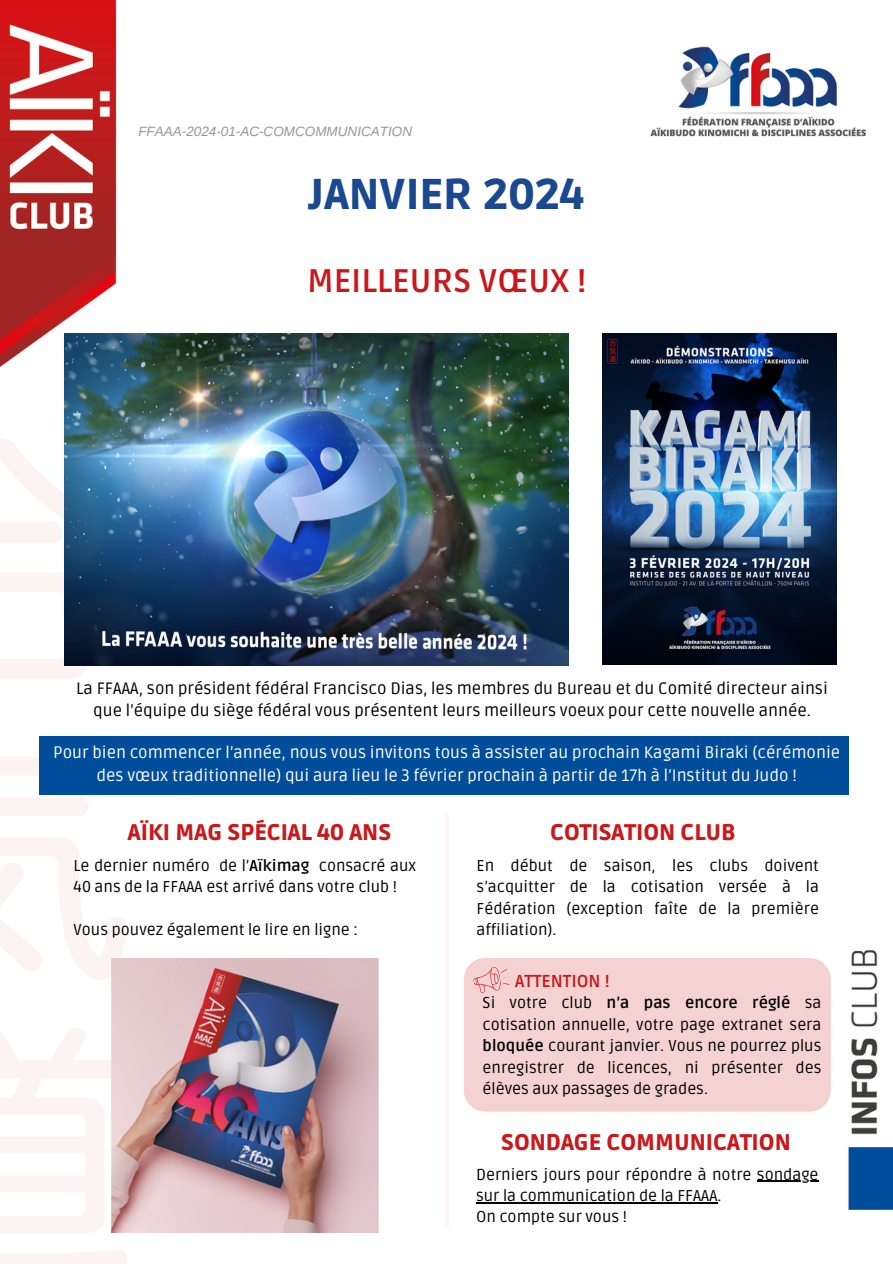
<style>
.page{position:relative;width:893px;height:1264px;background:#fff}
.page>*{position:absolute;margin:0;border:0;box-sizing:border-box;transform-origin:0 0}
.t1{font:900 42.9px "Ruda";color:#1a498f}
.t2{font:700 32.7px "Ruda";color:#cb1719}
.t3{font:900 22.5px "Ruda";color:#cb1719}
.t4{font:700 17.25px "Ruda";color:#cb1719}
.t5{font:16.5px/22.5px "Ruda";color:#fff;text-align:center}
.t6{font:16.5px/22.5px "Ruda";color:#000;text-align:center}
.t7{font:15.75px/21.3px "Ruda";color:#000;text-align:justify}
.t8{font:italic 13.5px "Arimo";color:#9d9293}
.s1{font-weight:700}
</style>
<div class="page">
<img style="left:0;top:0;width:892px;height:1263px">
<div style="left:444px;top:815px;width:5px;height:410px;background:#fbf5f4"></div>
<div style="left:502px;top:1115px;width:337px;height:101px;background:#fff"></div>
<img style="left:64px;top:333px;width:504px;height:332px">
<img style="left:111px;top:958px;width:267px;height:274px">
<div style="left:464px;top:958px;width:366px;height:153px;background:#f5d2d2;border-radius:21px"></div>
<svg style="left:473px;top:967px;width:37px;height:26px"></svg>
<img style="left:602px;top:334px;width:234px;height:331px">
<div style="left:40px;top:736px;width:808px;height:58px;background:#004d9b"></div>
<hr style="left:756px;top:1180px;width:62px;height:1px;background:#000">
<hr style="left:476px;top:1202px;width:241px;height:1px;background:#000">
<p class="t8" style="left:138px;top:123px;width:275px">FFAAA-2024-01-AC-COMCOMMUNICATION</p>
<p class="t1" style="left:309px;top:169px;width:277px">JANVIER 2024</p>
<p class="t2" style="left:307px;top:262px;width:281px">MEILLEURS VŒUX !</p>
<p class="t6" style="left:76px;top:677px;width:753px">La FFAAA, son président fédéral Francisco Dias, les membres du Bureau et du Comité directeur ainsi que l’équipe du siège fédéral vous présentent leurs meilleurs voeux pour cette nouvelle année.</p>
<p class="t5" style="left:53px;top:742px;width:788px">Pour bien commencer l’année, nous vous invitons tous à assister au prochain Kagami Biraki (cérémonie des vœux traditionnelle) qui aura lieu le 3 février prochain à partir de 17h à l’Institut du Judo !</p>
<p class="t3" style="left:128px;top:818px;width:265px">AÏKI MAG SPÉCIAL 40 ANS</p>
<p class="t7" style="left:74px;top:855px;width:344px">Le dernier numéro de l’<span class="s1">Aïkimag</span> consacré aux<br>40 ans de la FFAAA est arrivé dans votre club !</p>
<p class="t7" style="left:74px;top:919px;width:286px">Vous pouvez également le lire en ligne :</p>
<p class="t3" style="left:550px;top:818px;width:187px">COTISATION CLUB</p>
<p class="t7" style="left:476px;top:855px;width:344px">En début de saison, les clubs doivent s’acquitter de la cotisation versée à la Fédération (exception faîte de la première affiliation).</p>
<p class="t4" style="left:515px;top:971px;width:96px">ATTENTION !</p>
<p class="t7" style="left:482px;top:992px;width:340px">Si votre club <span class="s1">n’a pas encore réglé</span> sa cotisation annuelle, votre page extranet sera <span class="s1">bloquée</span> courant janvier. Vous ne pourrez plus enregistrer de licences, ni présenter des élèves aux passages de grades.</p>
<p class="t3" style="left:501px;top:1128px;width:291px">SONDAGE COMMUNICATION</p>
<p class="t7" style="left:476px;top:1163px;width:344px">Derniers jours pour répondre à notre sondage sur la communication de la FFAAA.</p>
<p class="t7" style="left:476px;top:1206px;width:152px">On compte sur vous !</p>
</div>
